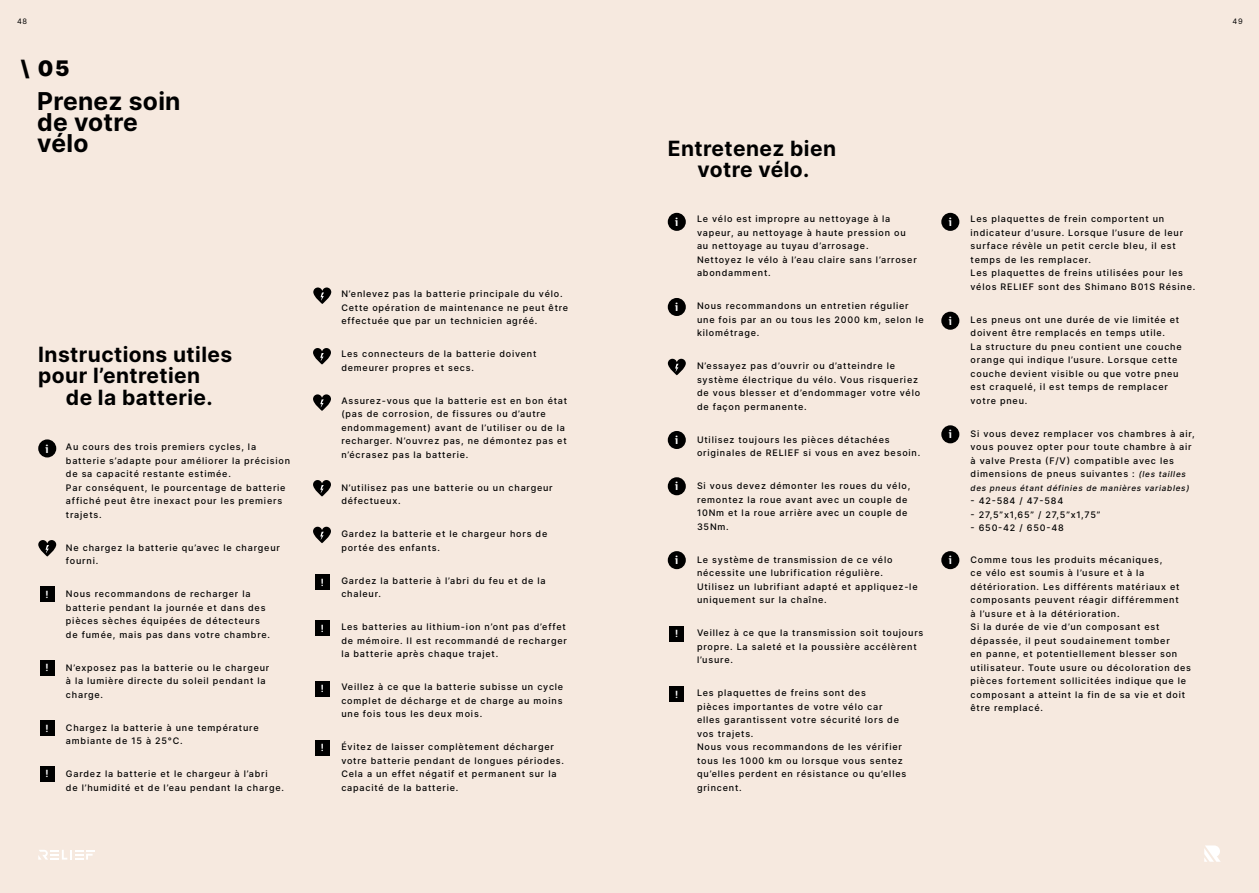
<style>
.page{position:relative;width:1259px;height:893px;background:#f6e9df}
.page>*{position:absolute;margin:0;border:0;box-sizing:border-box;transform-origin:0 0}
.t1{font:700 24.6px/21.1px "Inter";letter-spacing:.01em;color:#000}
.t2{font:900 21.45px "Inter";color:#000}
.t3{font:700 21px/21.1px "Inter";letter-spacing:.02em;color:#000}
.t4{font:500 14.85px "Surface";color:#fff}
.t5{font:500 13.35px "Surface";color:#fff}
.t6{font:500 9px/13.5px "Inter";letter-spacing:.09em;color:#000}
.t7{font:italic 500 8.1px "Inter";letter-spacing:.09em;color:#000}
.t8{font:7.5px "Inter";color:#000}
.s1{font-style:italic;font-size:8.1px}
</style>
<div class="page">
<svg style="left:313px;top:527px;width:18px;height:16px"></svg>
<svg style="left:313px;top:480px;width:18px;height:16px"></svg>
<svg style="left:313px;top:394px;width:18px;height:17px"></svg>
<svg style="left:313px;top:348px;width:18px;height:17px"></svg>
<div style="left:315px;top:574px;width:15px;height:16px;background:#000"></div>
<div style="left:315px;top:620px;width:15px;height:16px;background:#000"></div>
<div style="left:315px;top:681px;width:15px;height:15px;background:#000"></div>
<div style="left:315px;top:740px;width:15px;height:15px;background:#000"></div>
<svg style="left:38px;top:850px;width:56px;height:10px"></svg>
<svg style="left:1204px;top:845px;width:16px;height:17px"></svg>
<svg style="left:668px;top:359px;width:18px;height:16px"></svg>
<div style="left:668px;top:213px;width:18px;height:18px;background:#000;border-radius:50%"></div>
<div style="left:38px;top:439px;width:18px;height:18px;background:#000;border-radius:50%"></div>
<div style="left:668px;top:298px;width:18px;height:18px;background:#000;border-radius:50%"></div>
<div style="left:668px;top:431px;width:18px;height:18px;background:#000;border-radius:50%"></div>
<div style="left:668px;top:477px;width:18px;height:18px;background:#000;border-radius:50%"></div>
<div style="left:668px;top:551px;width:18px;height:18px;background:#000;border-radius:50%"></div>
<div style="left:941px;top:213px;width:18px;height:18px;background:#000;border-radius:50%"></div>
<div style="left:941px;top:312px;width:18px;height:18px;background:#000;border-radius:50%"></div>
<div style="left:941px;top:425px;width:18px;height:18px;background:#000;border-radius:50%"></div>
<div style="left:941px;top:551px;width:18px;height:18px;background:#000;border-radius:50%"></div>
<div style="left:669px;top:626px;width:15px;height:15px;background:#000"></div>
<div style="left:669px;top:686px;width:15px;height:16px;background:#000"></div>
<div style="left:40px;top:586px;width:15px;height:16px;background:#000"></div>
<div style="left:40px;top:660px;width:15px;height:15px;background:#000"></div>
<div style="left:40px;top:721px;width:15px;height:15px;background:#000"></div>
<div style="left:40px;top:766px;width:15px;height:15px;background:#000"></div>
<svg style="left:38px;top:540px;width:18px;height:17px"></svg>
<svg style="left:313px;top:287px;width:18px;height:17px"></svg>
<p class="t8" style="left:17px;top:16px;width:12px">48</p>
<p class="t8" style="left:1232px;top:16px;width:12px">49</p>
<h2 class="t2" style="left:21px;top:52px;width:50px">\ 05</h2>
<h1 class="t1" style="left:37px;top:90px;width:145px">Prenez soin de votre vélo</h1>
<h3 class="t3" style="left:38px;top:343px;width:195px">Instructions utiles pour l’entretien</h3>
<h3 class="t3" style="left:66px;top:386px;width:148px">de la batterie.</h3>
<h3 class="t4" style="left:45px;top:442px;width:5px">i</h3>
<h3 class="t5" style="left:46px;top:588px;width:5px">!</h3>
<h3 class="t5" style="left:46px;top:662px;width:5px">!</h3>
<h3 class="t5" style="left:46px;top:722px;width:5px">!</h3>
<h3 class="t5" style="left:46px;top:767px;width:5px">!</h3>
<p class="t6" style="left:66px;top:440px;width:226px">Au cours des trois premiers cycles, la batterie s’adapte pour améliorer la précision de sa capacité restante estimée.<br>Par conséquent, le pourcentage de batterie affiché peut être inexact pour les premiers trajets.</p>
<p class="t6" style="left:66px;top:541px;width:215px">Ne chargez la batterie qu’avec le chargeur fourni.</p>
<p class="t6" style="left:66px;top:587px;width:206px">Nous recommandons de recharger la batterie pendant la journée et dans des pièces sèches équipées de détecteurs de fumée, mais pas dans votre chambre.</p>
<p class="t6" style="left:66px;top:661px;width:205px">N’exposez pas la batterie ou le chargeur à la lumière directe du soleil pendant la charge.</p>
<p class="t6" style="left:66px;top:721px;width:194px">Chargez la batterie à une température ambiante de 15 à 25°C.</p>
<p class="t6" style="left:66px;top:767px;width:220px">Gardez la batterie et le chargeur à l’abri<br>de l’humidité et de l’eau pendant la charge.</p>
<h3 class="t5" style="left:321px;top:576px;width:5px">!</h3>
<h3 class="t5" style="left:321px;top:622px;width:5px">!</h3>
<h3 class="t5" style="left:321px;top:683px;width:5px">!</h3>
<h3 class="t5" style="left:321px;top:742px;width:5px">!</h3>
<p class="t6" style="left:341px;top:287px;width:228px">N’enlevez pas la batterie principale du vélo.<br>Cette opération de maintenance ne peut être effectuée que par un technicien agréé.</p>
<p class="t6" style="left:341px;top:347px;width:197px">Les connecteurs de la batterie doivent demeurer propres et secs.</p>
<p class="t6" style="left:341px;top:394px;width:227px">Assurez-vous que la batterie est en bon état (pas de corrosion, de fissures ou d’autre endommagement) avant de l’utiliser ou de la recharger. N’ouvrez pas, ne démontez pas et n’écrasez pas la batterie.</p>
<p class="t6" style="left:341px;top:481px;width:213px">N’utilisez pas une batterie ou un chargeur défectueux.</p>
<p class="t6" style="left:341px;top:527px;width:207px">Gardez la batterie et le chargeur hors de portée des enfants.</p>
<p class="t6" style="left:341px;top:574px;width:206px">Gardez la batterie à l’abri du feu et de la chaleur.</p>
<p class="t6" style="left:341px;top:620px;width:227px;text-align:justify">Les batteries au lithium-ion n’ont pas d’effet de mémoire. Il est recommandé de recharger la batterie après chaque trajet.</p>
<p class="t6" style="left:341px;top:680px;width:223px;text-align:justify">Veillez à ce que la batterie subisse un cycle complet de décharge et de charge au moins une fois tous les deux mois.</p>
<p class="t6" style="left:341px;top:740px;width:224px">Évitez de laisser complètement décharger votre batterie pendant de longues périodes.<br>Cela a un effet négatif et permanent sur la capacité de la batterie.</p>
<h3 class="t3" style="left:668px;top:138px;width:170px">Entretenez bien</h3>
<h3 class="t4" style="left:675px;top:215px;width:5px">i</h3>
<h3 class="t4" style="left:675px;top:300px;width:5px">i</h3>
<h3 class="t4" style="left:675px;top:433px;width:5px">i</h3>
<h3 class="t4" style="left:675px;top:480px;width:5px">i</h3>
<h3 class="t4" style="left:675px;top:553px;width:5px">i</h3>
<h3 class="t5" style="left:675px;top:628px;width:5px">!</h3>
<h3 class="t5" style="left:675px;top:688px;width:5px">!</h3>
<h3 class="t3" style="left:697px;top:159px;width:113px">votre vélo.</h3>
<p class="t6" style="left:697px;top:212px;width:221px">Le vélo est impropre au nettoyage à la vapeur, au nettoyage à haute pression ou au nettoyage au tuyau d’arrosage.<br>Nettoyez le vélo à l’eau claire sans l’arroser abondamment.</p>
<p class="t6" style="left:697px;top:299px;width:228px">Nous recommandons un entretien régulier une fois par an ou tous les 2000 km, selon le kilométrage.</p>
<p class="t6" style="left:697px;top:359px;width:225px">N’essayez pas d’ouvrir ou d’atteindre le système électrique du vélo. Vous risqueriez de vous blesser et d’endommager votre vélo de façon permanente.</p>
<p class="t6" style="left:697px;top:433px;width:225px">Utilisez toujours les pièces détachées originales de RELIEF si vous en avez besoin.</p>
<p class="t6" style="left:697px;top:479px;width:215px">Si vous devez démonter les roues du vélo, remontez la roue avant avec un couple de<br>10Nm et la roue arrière avec un couple de<br>35Nm.</p>
<p class="t6" style="left:697px;top:553px;width:222px">Le système de transmission de ce vélo nécessite une lubrification régulière.<br>Utilisez un lubrifiant adapté et appliquez-le uniquement sur la chaîne.</p>
<p class="t6" style="left:697px;top:626px;width:228px">Veillez à ce que la transmission soit toujours propre. La saleté et la poussière accélèrent l’usure.</p>
<p class="t6" style="left:697px;top:686px;width:211px">Les plaquettes de freins sont des<br>pièces importantes de votre vélo car elles garantissent votre sécurité lors de vos trajets.<br>Nous vous recommandons de les vérifier tous les 1000 km ou lorsque vous sentez qu’elles perdent en résistance ou qu’elles grincent.</p>
<h3 class="t4" style="left:948px;top:215px;width:5px">i</h3>
<h3 class="t4" style="left:948px;top:314px;width:5px">i</h3>
<h3 class="t4" style="left:948px;top:428px;width:5px">i</h3>
<h3 class="t4" style="left:948px;top:553px;width:5px">i</h3>
<p class="t6" style="left:970px;top:212px;width:226px">Les plaquettes de frein comportent un indicateur d’usure. Lorsque l’usure de leur surface révèle un petit cercle bleu, il est temps de les remplacer.<br>Les plaquettes de freins utilisées pour les vélos RELIEF sont des Shimano B01S Résine.</p>
<p class="t6" style="left:970px;top:313px;width:213px">Les pneus ont une durée de vie limitée et doivent être remplacés en temps utile.<br>La structure du pneu contient une couche orange qui indique l’usure. Lorsque cette couche devient visible ou que votre pneu est craquelé, il est temps de remplacer votre pneu.</p>
<p class="t6" style="left:970px;top:427px;width:226px">Si vous devez remplacer vos chambres à air, vous pouvez opter pour toute chambre à air à valve Presta (F/V) compatible avec les dimensions de pneus suivantes : <span class="s1">(les tailles</span></p>
<p class="t7" style="left:970px;top:482px;width:220px">des pneus étant définies de manières variables)</p>
<p class="t6" style="left:970px;top:494px;width:94px">- 42-584 / 47-584</p>
<p class="t6" style="left:970px;top:508px;width:131px">- 27,5”x1,65” / 27,5”x1,75”</p>
<p class="t6" style="left:970px;top:521px;width:95px">- 650-42 / 650-48</p>
<p class="t6" style="left:970px;top:553px;width:222px">Comme tous les produits mécaniques,<br>ce vélo est soumis à l’usure et à la détérioration. Les différents matériaux et composants peuvent réagir différemment<br>à l’usure et à la détérioration.<br>Si la durée de vie d’un composant est dépassée, il peut soudainement tomber<br>en panne, et potentiellement blesser son utilisateur. Toute usure ou décoloration des pièces fortement sollicitées indique que le composant a atteint la fin de sa vie et doit être remplacé.</p>
</div>
